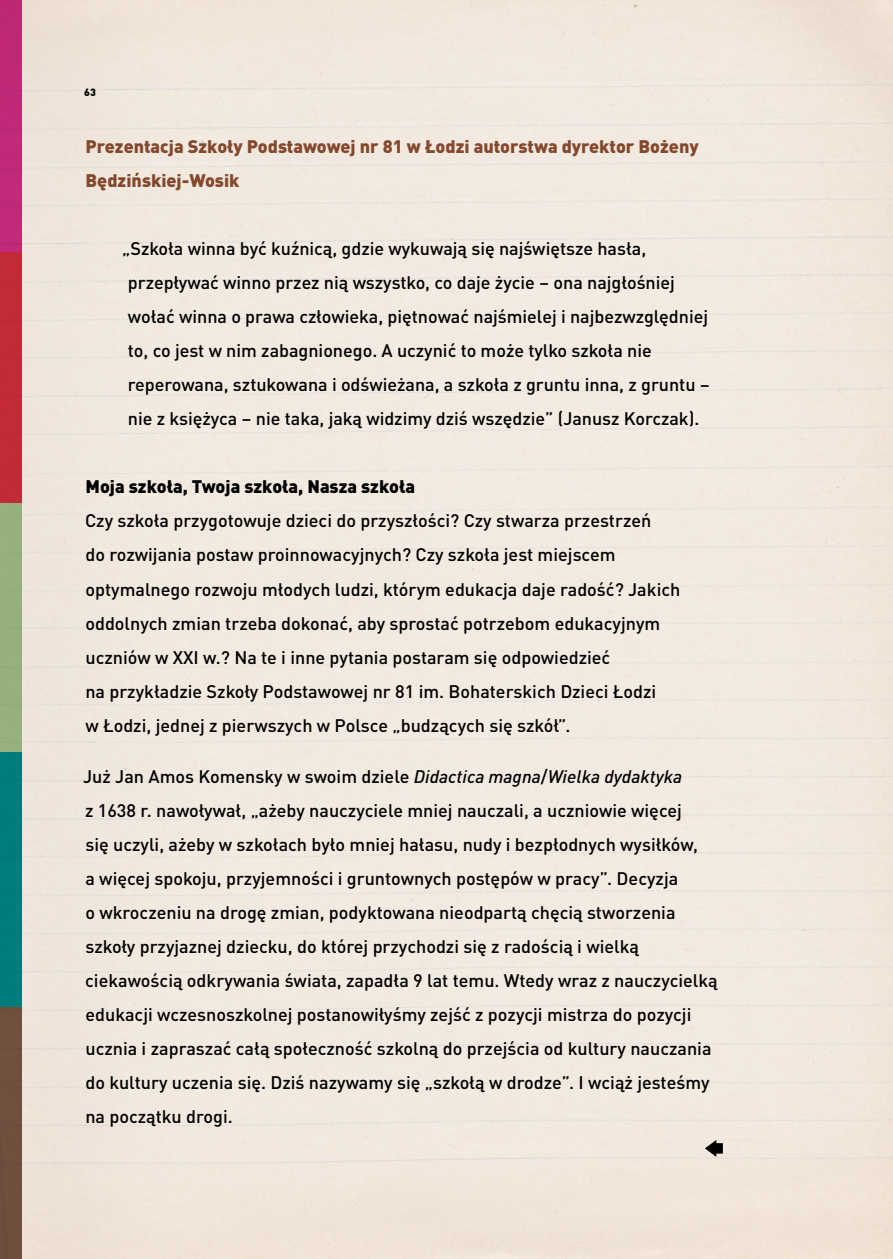
<style>
.page{position:relative;width:893px;height:1259px;background:#fff}
.page>*{position:absolute;margin:0;border:0;box-sizing:border-box;transform-origin:0 0}
.t1{font:500 18px/34px "DIN Pro Pl";color:#000}
.t2{font:900 18px/34px "DIN Pro";color:#84482d}
.t3{font:900 18px "DIN Pro";color:#000}
.t4{font:900 10.5px "DIN Pro";color:#000}
.s1{font-style:italic}
</style>
<div class="page">
<div style="left:21px;top:0;width:872px;height:1259px;background:#f2e9df"></div>
<img style="left:701px;top:1134px;width:30px;height:29px">
<div style="left:0;top:0;width:21px;height:252px;background:#c02877"></div>
<div style="left:0;top:252px;width:21px;height:251px;background:#c22a37"></div>
<div style="left:0;top:503px;width:21px;height:252px;background:#96b07d"></div>
<div style="left:0;top:752px;width:21px;height:255px;background:#007c7e"></div>
<div style="left:0;top:1007px;width:21px;height:252px;background:#704f3e"></div>
<p class="t4" style="left:84px;top:85px;width:13px">63</p>
<p class="t2" style="left:86px;top:129px;width:615px">Prezentacja Szkoły Podstawowej nr 81 w Łodzi autorstwa dyrektor Bożeny<br>Będzińskiej-Wosik</p>
<p class="t1" style="left:128px;top:230px;width:584px;text-indent:-6px">„Szkoła winna być kuźnicą, gdzie wykuwają się najświętsze hasła, przepływać winno przez nią wszystko, co daje życie – ona najgłośniej wołać winna o prawa człowieka, piętnować najśmielej i najbezwzględniej to, co jest w nim zabagnionego. A uczynić to może tylko szkoła nie reperowana, sztukowana i odświeżana, a szkoła z gruntu inna, z gruntu – nie z księżyca – nie taka, jaką widzimy dziś wszędzie” (Janusz Korczak).</p>
<p class="t3" style="left:86px;top:475px;width:331px">Moja szkoła, Twoja szkoła, Nasza szkoła</p>
<p class="t1" style="left:85px;top:503px;width:597px">Czy szkoła przygotowuje dzieci do przyszłości? Czy stwarza przestrzeń<br>do rozwijania postaw proinnowacyjnych? Czy szkoła jest miejscem optymalnego rozwoju młodych ludzi, którym edukacja daje radość? Jakich oddolnych zmian trzeba dokonać, aby sprostać potrzebom edukacyjnym uczniów w XXI w.? Na te i inne pytania postaram się odpowiedzieć<br>na przykładzie Szkoły Podstawowej nr 81 im. Bohaterskich Dzieci Łodzi<br>w Łodzi, jednej z pierwszych w Polsce „budzących się szkół”.</p>
<p class="t1" style="left:83px;top:758px;width:636px">Już Jan Amos Komensky w swoim dziele <span class="s1">Didactica magna</span>/<span class="s1">Wielka dydaktyka<br></span>z 1638 r. nawoływał, „ażeby nauczyciele mniej nauczali, a uczniowie więcej<br>się uczyli, ażeby w szkołach było mniej hałasu, nudy i bezpłodnych wysiłków,<br>a więcej spokoju, przyjemności i gruntownych postępów w pracy”. Decyzja<br>o wkroczeniu na drogę zmian, podyktowana nieodpartą chęcią stworzenia szkoły przyjaznej dziecku, do której przychodzi się z radością i wielką ciekawością odkrywania świata, zapadła 9 lat temu. Wtedy wraz z nauczycielką edukacji wczesnoszkolnej postanowiłyśmy zejść z pozycji mistrza do pozycji ucznia i zapraszać całą społeczność szkolną do przejścia od kultury nauczania do kultury uczenia się. Dziś nazywamy się „szkołą w drodze”. I wciąż jesteśmy na początku drogi.</p>
</div>
